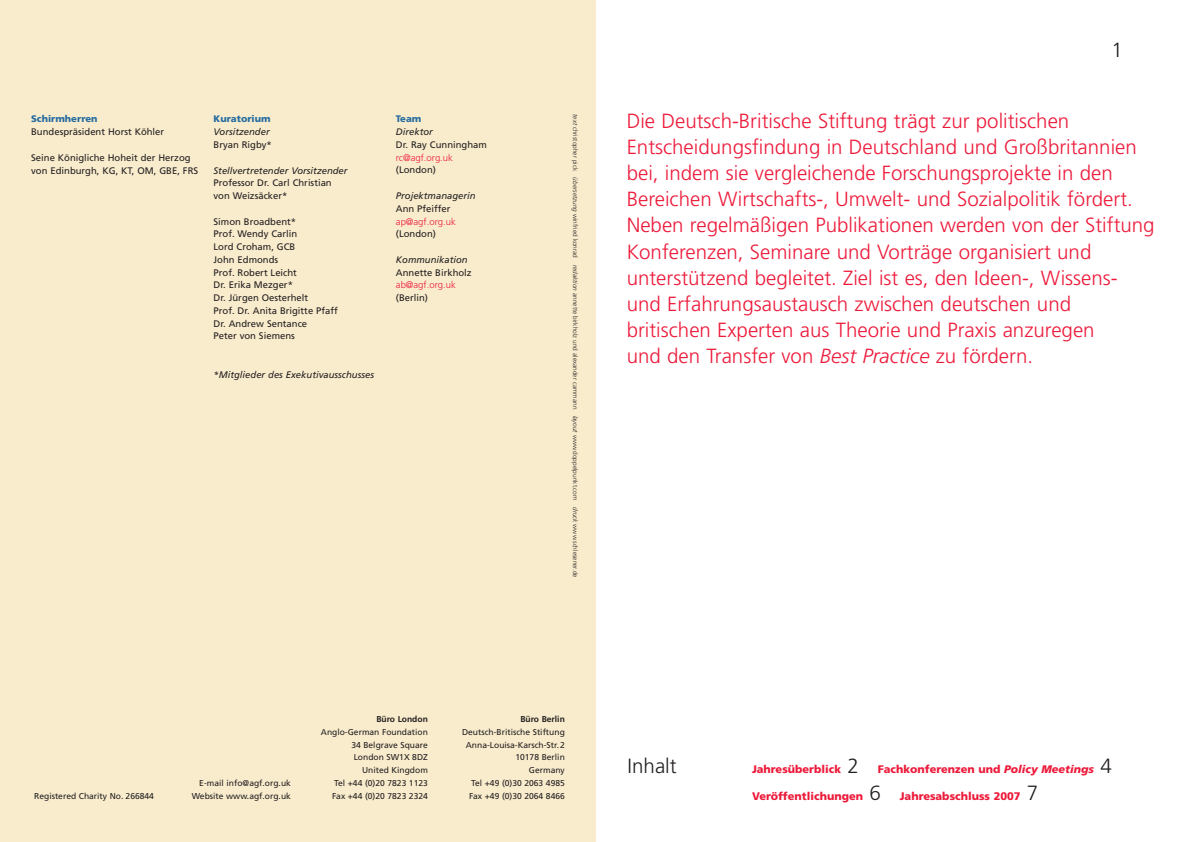
<style>
.page{position:relative;width:1191px;height:842px;background:#fff}
.page>*{position:absolute;margin:0;border:0;box-sizing:border-box;transform-origin:0 0}
.t1{font:300 20.6px "Frutiger";color:#231f20}
.t2{font:300 20.5px/26.2px "Frutiger";color:#ed1a3a}
.t3{font:300 20.5px "Frutiger";color:#231f20}
.t4{font:900 11px "Frutiger";color:#ed1a3a}
.t5{font:9.5px/12.8px "Frutiger";color:#231f20}
.t6{font:italic 9.5px "Frutiger";color:#231f20}
.t7{font:300 9.5px "Frutiger";color:#ed1a3a}
.t8{font:900 9.5px "Frutiger";color:#266ca0}
.t9{font:8.5px/12.8px "Frutiger";color:#231f20;text-align:right}
.t10{font:700 8.5px "Frutiger";color:#231f20}
.t11{font:300 6.5px "Frutiger";color:#231f20}
.s1{font-style:italic}
.s2{font-weight:300;font-size:20.6px;color:#231f20}
</style>
<div class="page">
<div style="left:0;top:0;width:595px;height:842px;background:#f9eccd"></div>
<p class="t8" style="left:31px;top:115px;width:68px">Schirmherren</p>
<p class="t5" style="left:31px;top:126px;width:135px">Bundespräsident Horst Köhler</p>
<p class="t5" style="left:31px;top:152px;width:168px">Seine Königliche Hoheit der Herzog von Edinburgh, KG, KT, OM, GBE, FRS</p>
<p class="t8" style="left:213px;top:115px;width:59px">Kuratorium</p>
<p class="t6" style="left:213px;top:128px;width:58px">Vorsitzender</p>
<p class="t5" style="left:213px;top:139px;width:60px">Bryan Rigby*</p>
<p class="t6" style="left:213px;top:166px;width:136px">Stellvertretender Vorsitzender</p>
<p class="t5" style="left:213px;top:177px;width:120px">Professor Dr. Carl Christian von Weizsäcker*</p>
<p class="t5" style="left:213px;top:216px;width:126px">Simon Broadbent*<br>Prof. Wendy Carlin<br>Lord Croham, GCB<br>John Edmonds<br>Prof. Robert Leicht<br>Dr. Erika Mezger*<br>Dr. Jürgen Oesterhelt<br>Prof. Dr. Anita Brigitte Pfaff<br>Dr. Andrew Sentance<br>Peter von Siemens</p>
<p class="t6" style="left:213px;top:370px;width:162px">*Mitglieder des Exekutivausschusses</p>
<p class="t8" style="left:396px;top:115px;width:27px">Team</p>
<p class="t6" style="left:396px;top:128px;width:38px">Direktor</p>
<p class="t5" style="left:396px;top:139px;width:92px">Dr. Ray Cunningham</p>
<p class="t7" style="left:396px;top:154px;width:59px">rc@agf.org.uk</p>
<p class="t5" style="left:396px;top:165px;width:42px">(London)</p>
<p class="t6" style="left:396px;top:192px;width:81px">Projektmanagerin</p>
<p class="t5" style="left:396px;top:203px;width:56px">Ann Pfeiffer</p>
<p class="t7" style="left:396px;top:217px;width:61px">ap@agf.org.uk</p>
<p class="t5" style="left:396px;top:228px;width:42px">(London)</p>
<p class="t6" style="left:396px;top:256px;width:73px">Kommunikation</p>
<p class="t5" style="left:396px;top:267px;width:77px">Annette Birkholz</p>
<p class="t7" style="left:396px;top:281px;width:61px">ab@agf.org.uk</p>
<p class="t5" style="left:396px;top:292px;width:34px">(Berlin)</p>
<p class="t3" style="left:1111px;top:41px;width:13px">1</p>
<p class="t11" style="left:578px;top:114px;width:465px;rotate:90deg"><span class="s1">text</span> christopher pick <span class="s1">übersetzung</span> winfried konrad <span class="s1">redaktion</span> annette birkholz und alexander cammann <span class="s1">layout</span> www.doppelpunkt.com <span class="s1">druck</span> www.schlesener.de</p>
<p class="t2" style="left:626px;top:109px;width:529px">Die Deutsch-Britische Stiftung trägt zur politischen Entscheidungsfindung in Deutschland und Großbritannien bei, indem sie vergleichende Forschungsprojekte in den Bereichen Wirtschafts-, Umwelt- und Sozialpolitik fördert.<br>Neben regelmäßigen Publikationen werden von der Stiftung Konferenzen, Seminare und Vorträge organisiert und unterstützend begleitet. Ziel ist es, den Ideen-, Wissens&shy;und Erfahrungsaustausch zwischen deutschen und britischen Experten aus Theorie und Praxis anzuregen<br>und den Transfer von <span class="s1">Best Practice</span> zu fördern.</p>
<p class="t9" style="left:34px;top:790px;width:121px">Registered Charity No. 266844</p>
<p class="t9" style="left:192px;top:777px;width:101px">E-mail info@agf.org.uk<br>Website www.agf.org.uk</p>
<p class="t10" style="left:376px;top:716px;width:53px">Büro London</p>
<p class="t9" style="left:321px;top:726px;width:108px">Anglo-German Foundation<br>34 Belgrave Square<br>London SW1X 8DZ<br>United Kingdom<br>Tel +44 (0)20 7823 1123<br>Fax +44 (0)20 7823 2324</p>
<p class="t10" style="left:520px;top:716px;width:46px">Büro Berlin</p>
<p class="t9" style="left:462px;top:726px;width:104px">Deutsch-Britische Stiftung<br>Anna-Louisa-Karsch-Str. 2<br>10178 Berlin<br>Germany<br>Tel +49 (0)30 2063 4985<br>Fax +49 (0)30 2064 8466</p>
<p class="t1" style="left:627px;top:758px;width:51px">Inhalt</p>
<p class="t4" style="left:752px;top:765px;width:361px">Jahresüberblick <span class="s2">2</span> Fachkonferenzen und <span class="s1">Policy Meetings</span> <span class="s2">4</span></p>
<p class="t4" style="left:752px;top:791px;width:288px">Veröffentlichungen <span class="s2">6</span> Jahresabschluss 2007 <span class="s2">7</span></p>
</div>
